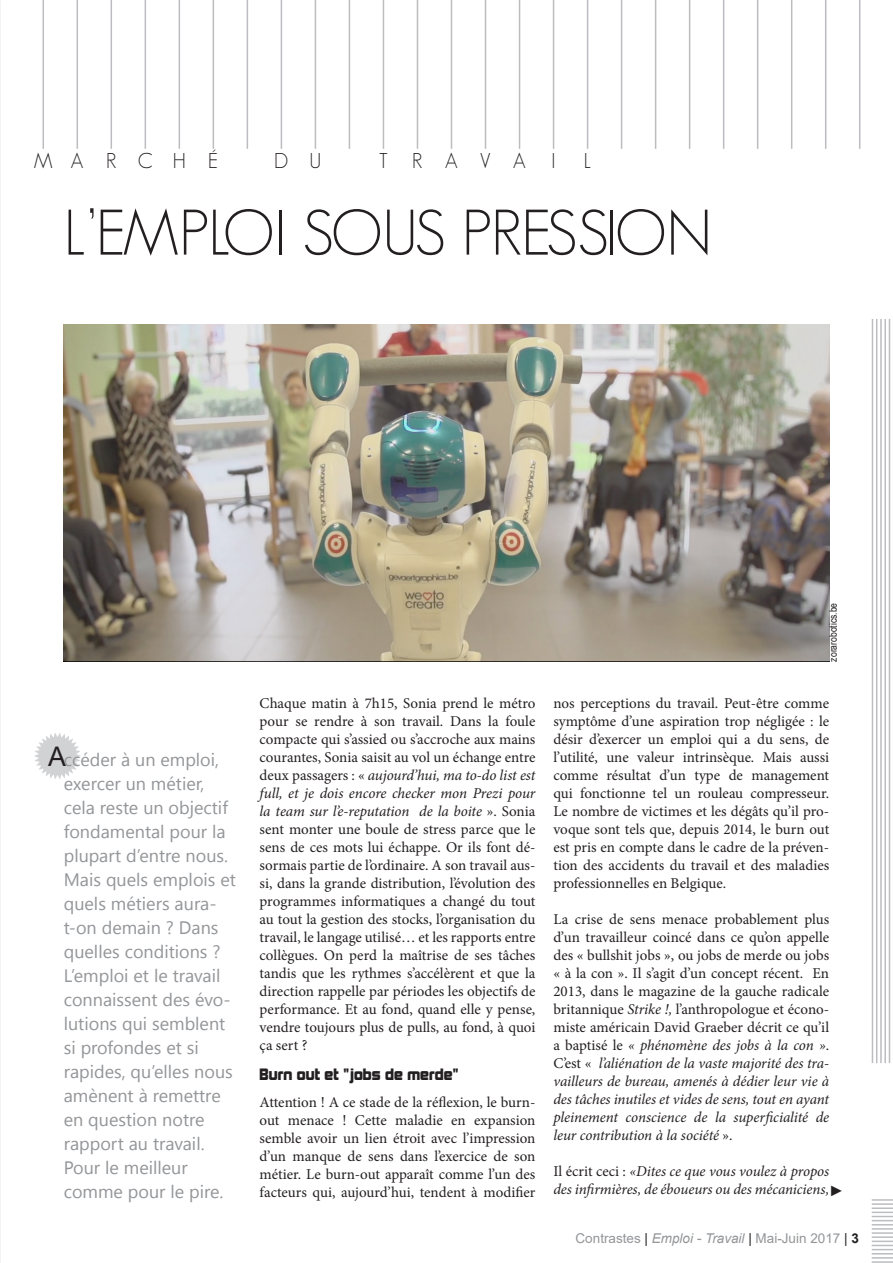
<style>
.page{position:relative;width:893px;height:1263px;background:#fff}
.page>*{position:absolute;margin:0;border:0;box-sizing:border-box;transform-origin:0 0}
.t1{font:300 63px "Geosans";letter-spacing:-.025em;color:#231f20}
.t2{font:300 21px "Geosans";letter-spacing:1.04em;color:#231f20}
.t3{font:18px/24px "Khmer UI";color:#939598}
.t4{font:15px/18px "Minion Pro";color:#231f20;text-align:justify}
.t5{font:italic 15px/18px "Minion Pro";letter-spacing:-.005em;color:#231f20}
.t6{font:15px "Kimberley";color:#231f20}
.t7{font:15px "Arial";color:#231f20}
.t8{font:13.5px "Arial";color:#939598}
.t9{font:10.5px "Arial Narrow";color:#231f20}
.s1{font-family:"Arial";font-size:27px;color:#231f20}
.s2{font-style:italic}
.s3{font-style:normal}
.s4{color:#231f20}
.s5{font-weight:700;color:#231f20}
</style>
<div class="page">
<hr style="left:872px;top:1199px;width:21px;height:2px;background:#bcbdc0">
<hr style="left:872px;top:1203px;width:21px;height:2px;background:#bcbdc0">
<hr style="left:872px;top:1207px;width:21px;height:2px;background:#bcbdc0">
<hr style="left:872px;top:1211px;width:21px;height:2px;background:#bcbdc0">
<svg style="left:872px;top:1216px;width:21px;height:9px"></svg>
<hr style="left:872px;top:1228px;width:21px;height:2px;background:#bcbdc0">
<hr style="left:872px;top:1232px;width:21px;height:2px;background:#bcbdc0">
<hr style="left:872px;top:1236px;width:21px;height:2px;background:#bcbdc0">
<hr style="left:872px;top:1240px;width:21px;height:2px;background:#bcbdc0">
<svg style="left:872px;top:1245px;width:21px;height:13px"></svg>
<hr style="left:872px;top:1261px;width:21px;height:2px;background:#bcbdc0">
<hr style="left:872px;top:319px;width:1px;height:744px;background:#bcbdc0">
<hr style="left:876px;top:319px;width:1px;height:744px;background:#bcbdc0">
<hr style="left:880px;top:319px;width:2px;height:744px;background:#bcbdc0">
<hr style="left:884px;top:319px;width:2px;height:744px;background:#bcbdc0">
<hr style="left:889px;top:319px;width:1px;height:744px;background:#bcbdc0">
<hr style="left:892px;top:319px;width:1px;height:744px;background:#bcbdc0">
<hr style="left:43px;top:0;width:1px;height:149px;background:#bcbdc0">
<hr style="left:77px;top:0;width:1px;height:149px;background:#bcbdc0">
<hr style="left:111px;top:0;width:1px;height:149px;background:#bcbdc0">
<hr style="left:145px;top:0;width:1px;height:149px;background:#bcbdc0">
<hr style="left:179px;top:0;width:1px;height:149px;background:#bcbdc0">
<hr style="left:213px;top:0;width:1px;height:149px;background:#bcbdc0">
<hr style="left:247px;top:0;width:1px;height:149px;background:#bcbdc0">
<hr style="left:281px;top:0;width:1px;height:149px;background:#bcbdc0">
<hr style="left:315px;top:0;width:1px;height:149px;background:#bcbdc0">
<hr style="left:349px;top:0;width:1px;height:149px;background:#bcbdc0">
<hr style="left:383px;top:0;width:1px;height:149px;background:#bcbdc0">
<hr style="left:417px;top:0;width:1px;height:149px;background:#bcbdc0">
<hr style="left:451px;top:0;width:1px;height:149px;background:#bcbdc0">
<hr style="left:485px;top:0;width:1px;height:149px;background:#bcbdc0">
<hr style="left:519px;top:0;width:1px;height:149px;background:#bcbdc0">
<hr style="left:553px;top:0;width:1px;height:149px;background:#bcbdc0">
<hr style="left:587px;top:0;width:1px;height:149px;background:#bcbdc0">
<hr style="left:621px;top:0;width:1px;height:149px;background:#bcbdc0">
<hr style="left:655px;top:0;width:1px;height:149px;background:#bcbdc0">
<hr style="left:689px;top:0;width:1px;height:149px;background:#bcbdc0">
<hr style="left:723px;top:0;width:1px;height:149px;background:#bcbdc0">
<hr style="left:757px;top:0;width:1px;height:149px;background:#bcbdc0">
<hr style="left:791px;top:0;width:1px;height:149px;background:#bcbdc0">
<hr style="left:825px;top:0;width:1px;height:149px;background:#bcbdc0">
<hr style="left:859px;top:0;width:1px;height:149px;background:#bcbdc0">
<svg style="left:35px;top:733px;width:46px;height:46px"></svg>
<img style="left:64px;top:324px;width:765px;height:338px">
<h2 class="t2" style="left:34px;top:149px;width:186px">MARCHÉ</h2>
<h2 class="t2" style="left:274px;top:149px;width:49px">D U</h2>
<h2 class="t2" style="left:379px;top:149px;width:178px">TRAVA I</h2>
<h2 class="t2" style="left:584px;top:149px;width:9px">L</h2>
<h1 class="t1" style="left:64px;top:198px;width:649px">L’EMPLOI SOUS PRESSION</h1>
<p class="t9" style="left:825px;top:662px;width:60px;rotate:-90deg">zorarobotics.be</p>
<p class="t3" style="left:64px;top:747px;width:174px;text-indent:-16px"><span class="s1">A</span>ccéder à un emploi, exercer un métier, cela reste un objectif fondamental pour la plupart d’entre nous.<br>Mais quels emplois et quels métiers aura&shy;t-on demain ? Dans quelles conditions ?<br>L’emploi et le travail connaissent des évo&shy;lutions qui semblent si profondes et si rapides, qu’elles nous amènent à remettre en question notre rapport au travail.<br>Pour le meilleur comme pour le pire.</p>
<p class="t4" style="left:260px;top:694px;width:277px">Chaque matin à 7h15, Sonia prend le métro pour se rendre à son travail. Dans la foule compacte qui s’assied ou s’accroche aux mains courantes, Sonia saisit au vol un échange entre deux passagers : « <span class="s2">aujourd’hui, ma to-do list est full, et je dois encore checker mon Prezi pour la team sur l’e-reputation de la boite</span> ». Sonia sent monter une boule de stress parce que le sens de ces mots lui échappe. Or ils font dé&shy;sormais partie de l’ordinaire. A son travail aus&shy;si, dans la grande distribution, l’évolution des programmes informatiques a changé du tout au tout la gestion des stocks, l’organisation du travail, le langage utilisé… et les rapports entre collègues. On perd la maîtrise de ses tâches tandis que les rythmes s’accélèrent et que la direction rappelle par périodes les objectifs de performance. Et au fond, quand elle y pense, vendre toujours plus de pulls, au fond, à quoi ça sert ?</p>
<p class="t6" style="left:260px;top:1066px;width:200px">Burn out et "jobs de merde"</p>
<p class="t4" style="left:260px;top:1093px;width:277px">Attention ! A ce stade de la réflexion, le burn&shy;out menace ! Cette maladie en expansion semble avoir un lien étroit avec l’impression d’un manque de sens dans l’exercice de son métier. Le burn-out apparaît comme l’un des facteurs qui, aujourd’hui, tendent à modifier</p>
<p class="t4" style="left:553px;top:694px;width:277px">nos perceptions du travail. Peut-être comme symptôme d’une aspiration trop négligée : le désir d’exercer un emploi qui a du sens, de l’utilité, une valeur intrinsèque. Mais aussi comme résultat d’un type de management qui fonctionne tel un rouleau compresseur.<br>Le nombre de victimes et les dégâts qu’il pro&shy;voque sont tels que, depuis 2014, le burn out est pris en compte dans le cadre de la préven&shy;tion des accidents du travail et des maladies professionnelles en Belgique.</p>
<p class="t4" style="left:553px;top:910px;width:277px">La crise de sens menace probablement plus d’un travailleur coincé dans ce qu’on appelle des « bullshit jobs », ou jobs de merde ou jobs « à la con ». Il s’agit d’un concept récent. En 2013, dans le magazine de la gauche radicale britannique <span class="s2">Strike !,</span> l’anthropologue et écono&shy;miste américain David Graeber décrit ce qu’il a baptisé le <span class="s2">« phénomène des jobs à la con »</span>.<br>C’est « <span class="s2">l’aliénation de la vaste majorité des tra&shy;vailleurs de bureau, amenés à dédier leur vie à des tâches inutiles et vides de sens, tout en ayant pleinement conscience de la superficialité de leur contribution à la société</span> ».</p>
<p class="t5" style="left:553px;top:1162px;width:277px"><span class="s3">Il écrit ceci :</span> «Dites ce que vous voulez à propos des infirmières, de éboueurs ou des mécaniciens,</p>
<p class="t7" style="left:829px;top:1180px;width:16px">►</p>
<p class="t8" style="left:576px;top:1229px;width:285px">Contrastes <span class="s4">|</span> <span class="s2">Emploi - Travail</span> <span class="s4">|</span> Mai-Juin 2017 <span class="s4">|</span> <span class="s5">3</span></p>
</div>
